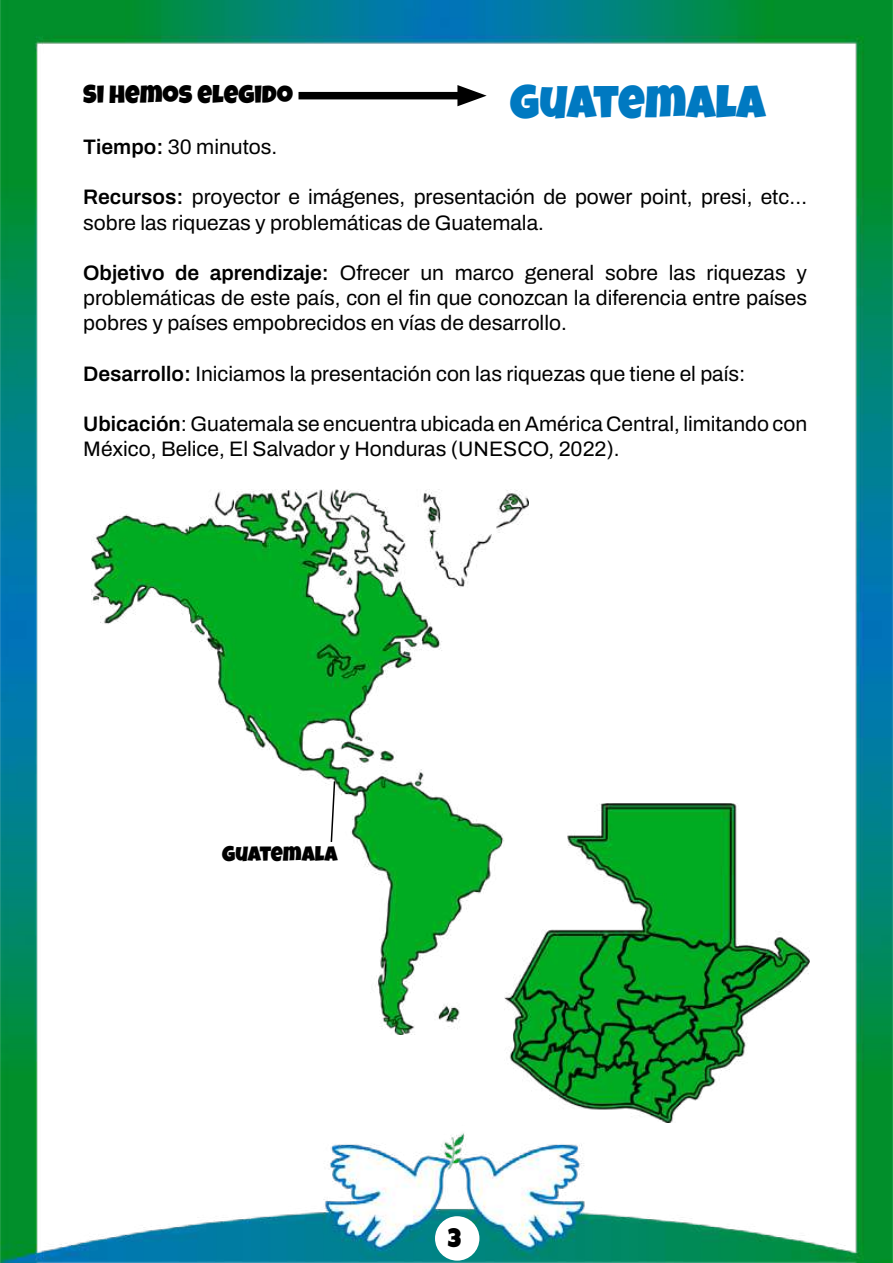
<style>
.page{position:relative;width:893px;height:1263px;background:#fff}
.page>*{position:absolute;margin:0;border:0;box-sizing:border-box;transform-origin:0 0}
.t1{font:46.5px "Luckiest Guy";letter-spacing:-.005em;color:#0079c1}
.t2{font:25.5px "Luckiest Guy";color:#000}
.t3{font:600 21px/25.2px "Archivo";color:#000}
.t4{font:21px "Luckiest Guy";letter-spacing:-.005em;color:#000}
.s1{font-weight:700}
</style>
<div class="page">
<img style="left:0;top:0;width:893px;height:1263px">
<div style="left:435px;top:1216px;width:44px;height:44px;background:#fff;border-radius:50%"></div>
<div style="left:298px;top:92px;width:172px;height:7px;background:#000"></div>
<svg style="left:457px;top:85px;width:30px;height:21px"></svg>
<img style="left:505px;top:804px;width:304px;height:319px">
<img style="left:91px;top:489px;width:437px;height:545px">
<svg style="left:330px;top:780px;width:6px;height:63px"></svg>
<h1 class="t1" style="left:510px;top:71px;width:257px">GUATEMALA</h1>
<p class="t2" style="left:83px;top:78px;width:211px">SI HEMOS ELEGIDO</p>
<p class="t3" style="left:83px;top:134px;width:196px"><span class="s1">Tiempo:</span> 30 minutos.</p>
<p class="t3" style="left:83px;top:184px;width:725px"><span class="s1">Recursos:</span> proyector e imágenes, presentación de power point, presi, etc… sobre las riquezas y problemáticas de Guatemala.</p>
<p class="t3" style="left:83px;top:260px;width:725px;text-align:justify"><span class="s1">Objetivo de aprendizaje:</span> Ofrecer un marco general sobre las riquezas y problemáticas de este país, con el fin que conozcan la diferencia entre países pobres y países empobrecidos en vías de desarrollo.</p>
<p class="t3" style="left:83px;top:361px;width:664px"><span class="s1">Desarrollo:</span> Iniciamos la presentación con las riquezas que tiene el país:</p>
<p class="t3" style="left:83px;top:411px;width:725px"><span class="s1">Ubicación</span>: Guatemala se encuentra ubicada en América Central, limitando con<br>México, Belice, El Salvador y Honduras (UNESCO, 2022).</p>
<p class="t4" style="left:222px;top:840px;width:117px">GUATEMALA</p>
<p class="t2" style="left:448px;top:1221px;width:15px">3</p>
</div>
